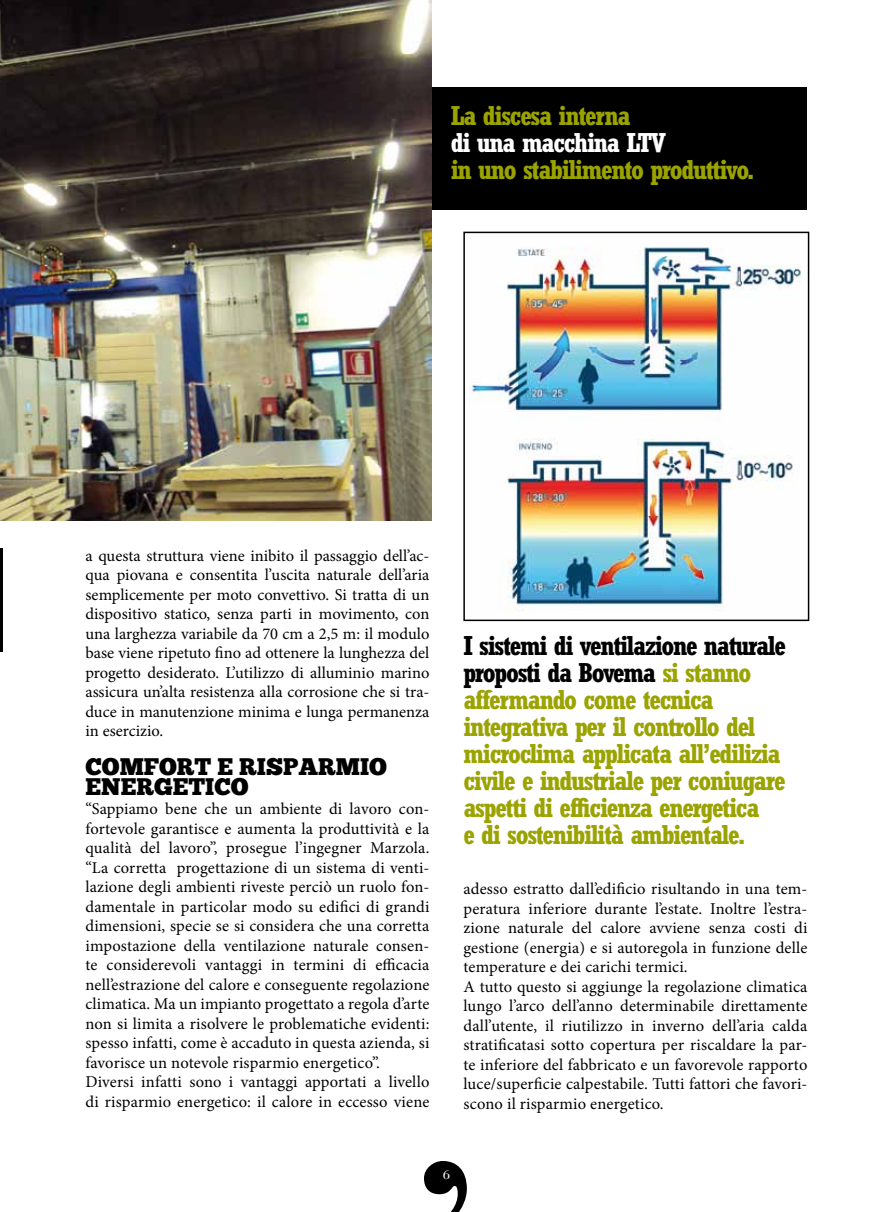
<style>
.page{position:relative;width:893px;height:1212px;background:#fff}
.page>*{position:absolute;margin:0;border:0;box-sizing:border-box;transform-origin:0 0}
.t1{font:700 condensed 27px/27px "Rockwell Std";letter-spacing:-.05em;color:#9aa300}
.t2{font:700 condensed 27px "Rockwell Std";letter-spacing:-.05em;color:#fff}
.t3{font:24px/19.5px "Chunk Five";color:#000}
.t4{font:16.5px/19.5px "Minion Pro";letter-spacing:.01em;color:#000}
.t5{font:13.5px "Bodoni Std";color:#fff}
.s1{color:#000}
</style>
<div class="page">
<div style="left:410px;top:87px;width:397px;height:123px;background:#000"></div>
<img style="left:0;top:0;width:432px;height:521px">
<svg style="left:424px;top:1161px;width:43px;height:51px"></svg>
<hr style="left:0;top:549px;width:2px;height:103px;background:#000">
<img style="left:468px;top:247px;width:334px;height:364px">
<div style="left:463px;top:232px;width:346px;height:389px;border:2px solid #000"></div>
<h1 class="t1" style="left:451px;top:101px;width:181px">La discesa interna</h1>
<h1 class="t2" style="left:451px;top:126px;width:217px">di una macchina LTV</h1>
<h1 class="t1" style="left:451px;top:155px;width:306px">in uno stabilimento produttivo.</h1>
<p class="t4" style="left:85px;top:546px;width:345px;text-align:justify">a questa struttura viene inibito il passaggio dell’ac&shy;qua piovana e consentita l’uscita naturale dell’aria semplicemente per moto convettivo. Si tratta di un dispositivo statico, senza parti in movimento, con una larghezza variabile da 70 cm a 2,5 m: il modulo base viene ripetuto fino ad ottenere la lunghezza del progetto desiderato. L’utilizzo di alluminio marino assicura un’alta resistenza alla corrosione che si tra&shy;duce in manutenzione minima e lunga permanenza in esercizio.</p>
<h2 class="t3" style="left:85px;top:758px;width:303px">COMFORT E RISPARMIO<br>ENERGETICO</h2>
<p class="t4" style="left:85px;top:799px;width:346px">“Sappiamo bene che un ambiente di lavoro con&shy;fortevole garantisce e aumenta la produttività e la qualità del lavoro”, prosegue l’ingegner Marzola. “La corretta progettazione di un sistema di venti&shy;lazione degli ambienti riveste perciò un ruolo fon&shy;damentale in particolar modo su edifici di grandi dimensioni, specie se si considera che una corretta impostazione della ventilazione naturale consen&shy;te considerevoli vantaggi in termini di efficacia nell’estrazione del calore e conseguente regolazione climatica. Ma un impianto progettato a regola d’arte non si limita a risolvere le problematiche evidenti: spesso infatti, come è accaduto in questa azienda, si favorisce un notevole risparmio energetico”.<br>Diversi infatti sono i vantaggi apportati a livello di risparmio energetico: il calore in eccesso viene</p>
<p class="t1" style="left:463px;top:632px;width:324px"><span class="s1">I sistemi di ventilazione naturale proposti da Bovema</span> si stanno affermando come tecnica integrativa per il controllo del microclima applicata all’edilizia civile e industriale per coniugare aspetti di efficienza energetica<br>e di sostenibilità ambientale.</p>
<p class="t4" style="left:463px;top:879px;width:346px">adesso estratto dall’edificio risultando in una tem&shy;peratura inferiore durante l’estate. Inoltre l’estra&shy;zione naturale del calore avviene senza costi di gestione (energia) e si autoregola in funzione delle temperature e dei carichi termici.<br>A tutto questo si aggiunge la regolazione climatica lungo l’arco dell’anno determinabile direttamente dall’utente, il riutilizzo in inverno dell’aria calda stratificatasi sotto copertura per riscaldare la par&shy;te inferiore del fabbricato e un favorevole rapporto luce/superficie calpestabile. Tutti fattori che favori&shy;scono il risparmio energetico.</p>
<p class="t5" style="left:443px;top:1166px;width:8px">6</p>
</div>
